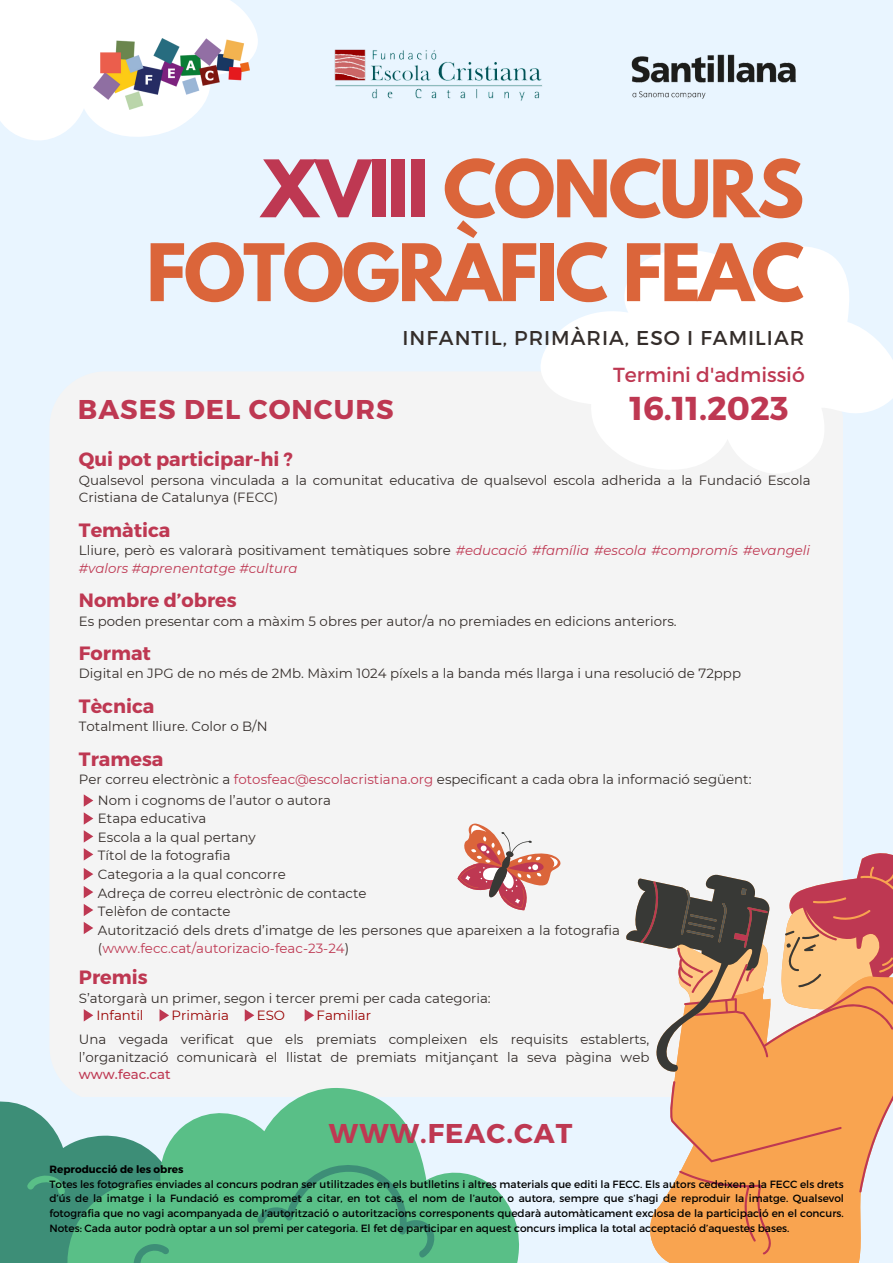
<style>
.page{position:relative;width:893px;height:1263px;background:#e9f5ff}
.page>*{position:absolute;margin:0;border:0;box-sizing:border-box;transform-origin:0 0}
.t1{font:700 70.2px/83.8px "League Spartan";letter-spacing:-.035em;color:#db653a;text-align:right}
.t2{font:700 33px "Montserrat";color:#be3852}
.t3{font:700 27.15px "Montserrat";letter-spacing:.04em;color:#be3852}
.t4{font:20.33px "Montserrat";color:#be3852}
.t5{font:20.02px "Montserrat";letter-spacing:.05em;color:#342d2a}
.t6{font:700 19.27px "Montserrat";color:#be3852}
.t7{font:13.35px/18.6px "Montserrat";color:#342d2a}
.t8{font:italic 13.35px/17.5px "Montserrat";color:#be3852}
.t9{font:13.35px "Montserrat";color:#990202}
.t10{font:500 13.35px "Montserrat";color:#be3852}
.t11{font:10.5px/14.6px "Montserrat";color:#000;text-align:justify}
.t12{font:700 10.5px "Montserrat";color:#000}
.s1{color:#be3852}
.s2{font-style:normal;color:#342d2a}
</style>
<div class="page">
<svg style="left:0;top:0;width:258px;height:140px"></svg>
<div style="left:50px;top:372px;width:792px;height:725px;background:#f4f4f4"></div>
<svg style="left:540px;top:246px;width:353px;height:230px;fill:#fff"></svg>
<img style="left:94px;top:39px;width:155px;height:71px">
<img style="left:334px;top:49px;width:208px;height:52px">
<img style="left:631px;top:54px;width:165px;height:45px">
<svg style="left:50px;top:1087px;width:496px;height:176px"></svg>
<svg style="left:0;top:1098px;width:438px;height:165px;background:#66ba94"></svg>
<div style="left:560px;top:801px;width:283px;height:296px;background:#f4f4f4"></div>
<svg style="left:583px;top:804px;width:310px;height:459px"></svg>
<svg style="left:600px;top:859px;width:237px;height:239px"></svg>
<svg style="left:451px;top:822px;width:118px;height:97px"></svg>
<svg style="left:84px;top:1009px;width:9px;height:12px"></svg>
<svg style="left:159px;top:1009px;width:10px;height:12px"></svg>
<svg style="left:245px;top:1009px;width:9px;height:12px"></svg>
<svg style="left:305px;top:1009px;width:9px;height:12px"></svg>
<svg style="left:84px;top:794px;width:9px;height:48px"></svg>
<svg style="left:84px;top:848px;width:9px;height:12px"></svg>
<svg style="left:84px;top:868px;width:9px;height:12px"></svg>
<svg style="left:84px;top:886px;width:9px;height:12px"></svg>
<svg style="left:84px;top:904px;width:9px;height:12px"></svg>
<svg style="left:84px;top:922px;width:9px;height:12px"></svg>
<h1 class="t1" style="left:146px;top:156px;width:659px"><span class="s1">XVIII</span> CONCURS<br>FOTOGRÀFIC FEAC</h1>
<h3 class="t5" style="left:402px;top:325px;width:403px">INFANTIL, PRIMÀRIA, ESO I FAMILIAR</h3>
<h3 class="t3" style="left:78px;top:392px;width:317px">BASES DEL CONCURS</h3>
<h3 class="t4" style="left:613px;top:362px;width:193px">Termini d'admissió</h3>
<h2 class="t2" style="left:629px;top:387px;width:160px">16.11.2023</h2>
<h3 class="t6" style="left:79px;top:447px;width:215px">Qui pot participar-hi ?</h3>
<p class="t7" style="left:79px;top:471px;width:733px;line-height:17.5px">Qualsevol persona vinculada a la comunitat educativa de qualsevol escola adherida a la Fundació Escola<br>Cristiana de Catalunya (FECC)</p>
<h3 class="t6" style="left:79px;top:517px;width:93px">Temàtica</h3>
<p class="t8" style="left:79px;top:542px;width:732px"><span class="s2">Lliure, però es valorarà positivament temàtiques sobre</span> #educació #família #escola #compromís #evangeli #valors #aprenentatge #cultura</p>
<h3 class="t6" style="left:79px;top:587px;width:159px">Nombre d’obres</h3>
<p class="t7" style="left:79px;top:611px;width:599px">Es poden presentar com a màxim 5 obres per autor/a no premiades en edicions anteriors.</p>
<h3 class="t6" style="left:79px;top:640px;width:73px">Format</h3>
<p class="t7" style="left:79px;top:664px;width:663px">Digital en JPG de no més de 2Mb. Màxim 1024 píxels a la banda més llarga i una resolució de 72ppp</p>
<h3 class="t6" style="left:79px;top:693px;width:77px">Tècnica</h3>
<p class="t7" style="left:79px;top:717px;width:190px">Totalment lliure. Color o B/N</p>
<h3 class="t6" style="left:79px;top:746px;width:86px">Tramesa</h3>
<p class="t7" style="left:79px;top:770px;width:674px">Per correu electrònic a <span class="s1">fotosfeac@escolacristiana.org</span> especificant a cada obra la informació següent:</p>
<p class="t7" style="left:98px;top:791px;width:523px">Nom i cognoms de l’autor o autora<br>Etapa educativa<br>Escola a la qual pertany<br>Títol de la fotografia<br>Categoria a la qual concorre<br>Adreça de correu electrònic de contacte<br>Telèfon de contacte<br>Autorització dels drets d’imatge de les persones que apareixen a la fotografia (<span class="s1">www.fecc.cat/autorizacio-feac-23-24</span>)</p>
<h3 class="t6" style="left:79px;top:965px;width:70px">Premis</h3>
<p class="t7" style="left:79px;top:988px;width:413px">S’atorgarà un primer, segon i tercer premi per cada categoria:</p>
<p class="t9" style="left:96px;top:1007px;width:49px">Infantil</p>
<p class="t9" style="left:171px;top:1007px;width:59px">Primària</p>
<p class="t9" style="left:257px;top:1007px;width:30px">ESO</p>
<p class="t9" style="left:317px;top:1007px;width:56px">Familiar</p>
<p class="t7" style="left:79px;top:1031px;width:572px;line-height:17.5px">Una vegada verificat que els premiats compleixen els requisits establerts, l’organització comunicarà el llistat de premiats mitjançant la seva pàgina web</p>
<p class="t10" style="left:79px;top:1066px;width:93px">www.feac.cat</p>
<h3 class="t3" style="left:329px;top:1116px;width:245px">WWW.FEAC.CAT</h3>
<p class="t12" style="left:49px;top:1162px;width:136px">Reproducció de les obres</p>
<p class="t11" style="left:49px;top:1176px;width:796px">Totes les fotografies enviades al concurs podran ser utilitzades en els butlletins i altres materials que editi la FECC. Els autors cedeixen a la FECC els drets d’ús de la imatge i la Fundació es compromet a citar, en tot cas, el nom de l’autor o autora, sempre que s’hagi de reproduir la imatge. Qualsevol fotografia que no vagi acompanyada de l’autorització o autoritzacions corresponents quedarà automàticament exclosa de la participació en el concurs.<br>Notes: Cada autor podrà optar a un sol premi per categoria. El fet de participar en aquest concurs implica la total acceptació d’aquestes bases.</p>
</div>
